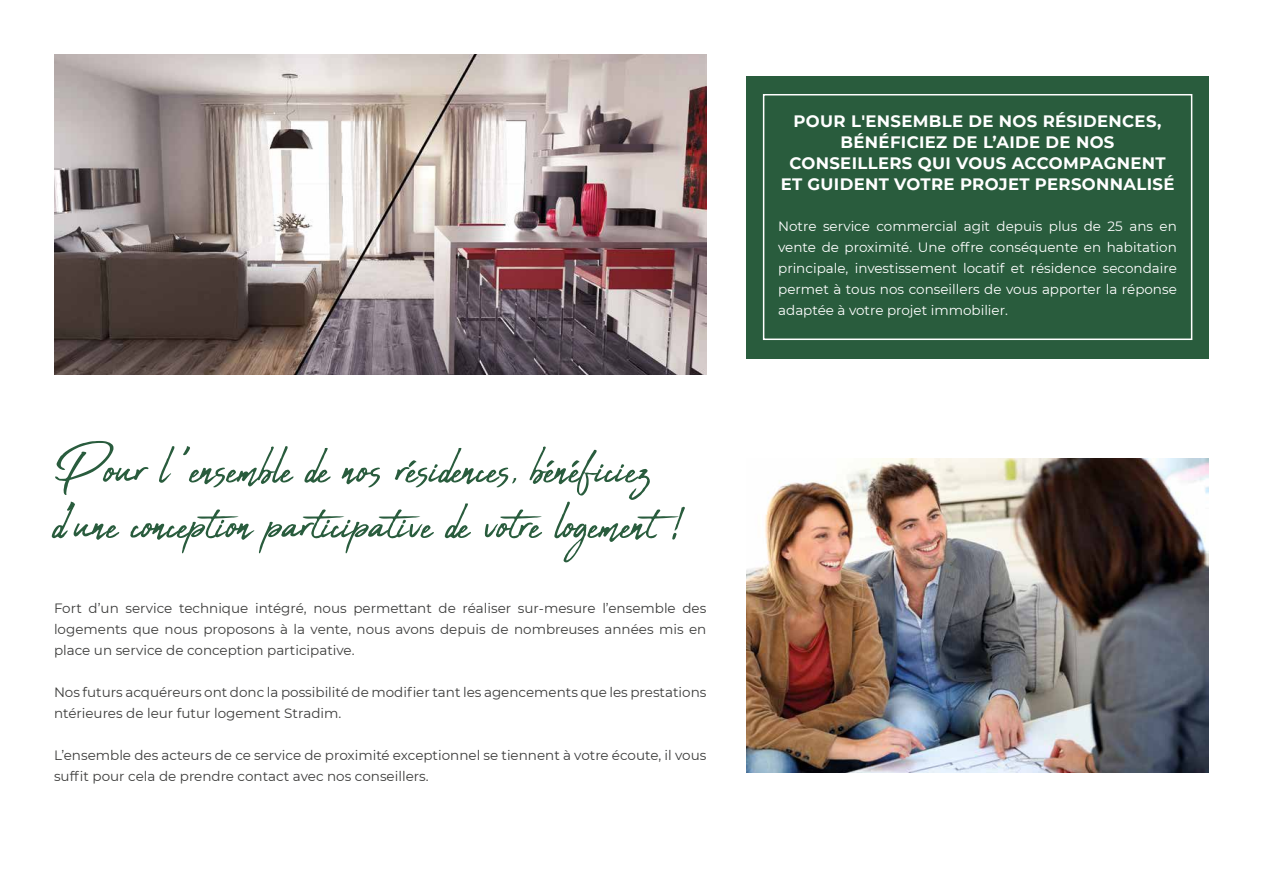
<style>
.page{position:relative;width:1263px;height:893px;background:#fff}
.page>*{position:absolute;margin:0;border:0;box-sizing:border-box;transform-origin:0 0}
.t1{font:66px/55.5px "Abuget";color:#295c3d}
.t2{font:700 16.5px/21px "Montserrat";letter-spacing:.02em;color:#fff;text-align:center}
.t3{font:13.5px/21px "Montserrat";color:#3c3c3b}
.t4{font:13.5px/21px "Montserrat";color:#fff;text-align:justify}
</style>
<div class="page">
<div style="left:746px;top:76px;width:463px;height:282px;background:#295c3d"></div>
<img style="left:54px;top:54px;width:652px;height:320px">
<img style="left:746px;top:459px;width:463px;height:314px">
<div style="left:763px;top:94px;width:429px;height:246px;border:2px solid #fff"></div>
<h1 class="t1" style="left:54px;top:443px;width:634px">Pour l 'ensemble de nos résidences, bénéficiez d'une conception participative de votre logement !</h1>
<p class="t3" style="left:54px;top:597px;width:654px;text-align:justify">Fort d’un service technique intégré, nous permettant de réaliser sur-mesure l’ensemble des logements que nous proposons à la vente, nous avons depuis de nombreuses années mis en place un service de conception participative.</p>
<p class="t3" style="left:54px;top:681px;width:654px">Nos futurs acquéreurs ont donc la possibilité de modifier tant les agencements que les prestations ntérieures de leur futur logement Stradim.</p>
<p class="t3" style="left:54px;top:744px;width:654px">L’ensemble des acteurs de ce service de proximité exceptionnel se tiennent à votre écoute, il vous suffit pour cela de prendre contact avec nos conseillers.</p>
<p class="t2" style="left:781px;top:110px;width:395px">POUR L'ENSEMBLE DE NOS RÉSIDENCES, BÉNÉFICIEZ DE L’AIDE DE NOS CONSEILLERS QUI VOUS ACCOMPAGNENT ET GUIDENT VOTRE PROJET PERSONNALISÉ</p>
<p class="t4" style="left:778px;top:215px;width:400px">Notre service commercial agit depuis plus de 25 ans en vente de proximité. Une offre conséquente en habitation principale, investissement locatif et résidence secondaire permet à tous nos conseillers de vous apporter la réponse adaptée à votre projet immobilier.</p>
</div>
